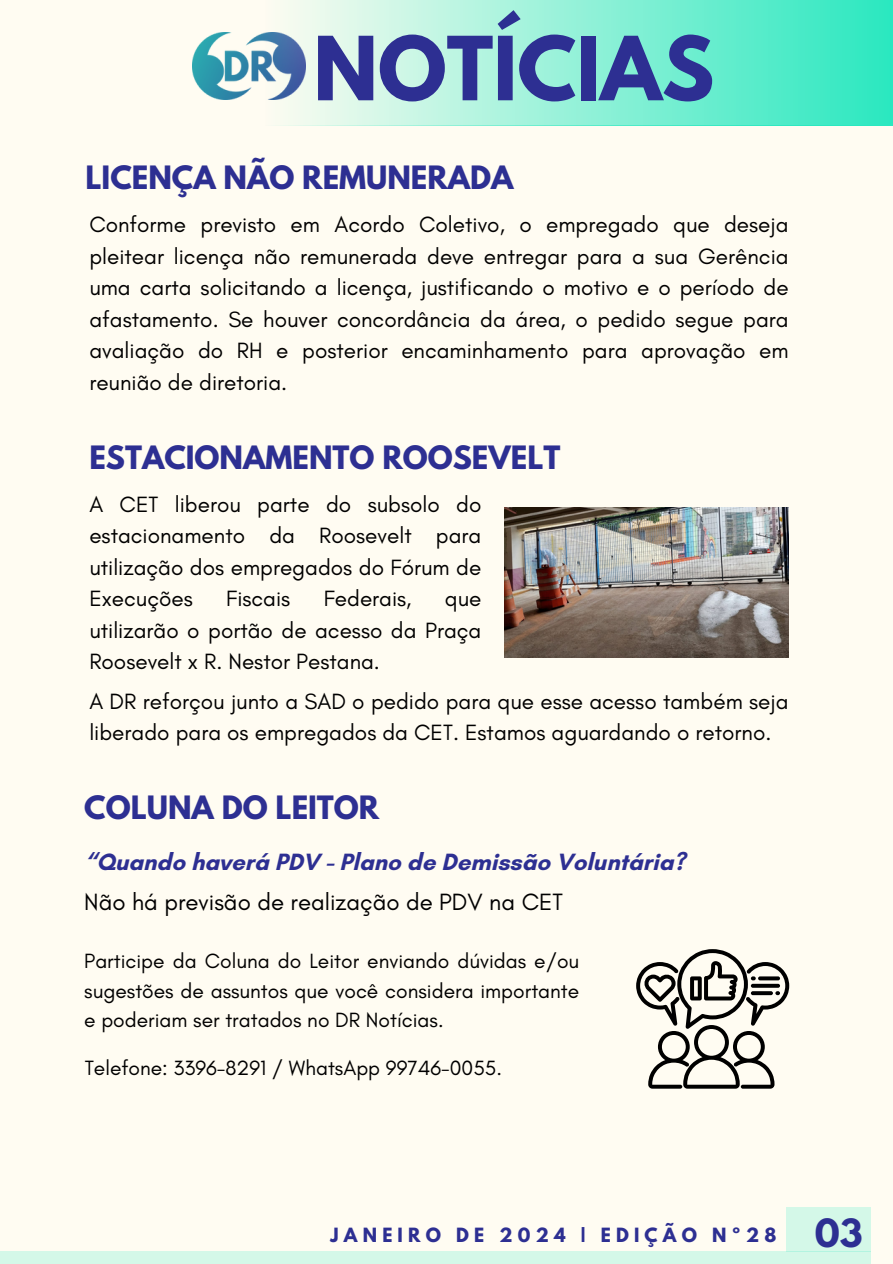
<style>
.page{position:relative;width:893px;height:1264px;background:#fff}
.page>*{position:absolute;margin:0;border:0;box-sizing:border-box;transform-origin:0 0}
.t1{font:700 78.3px "League Spartan";color:#2d2f92}
.t2{font:700 34.5px "League Spartan";color:#2d2f92}
.t3{font:700 28.5px "League Spartan";color:#2d2f92}
.t4{font:700 24px "Glacial Indifference";color:#2d2f92}
.t5{font:24px "Glacial Indifference";color:#000}
.t6{font:22.5px/31.5px "Glacial Indifference";color:#000;text-align:justify}
.t7{font:21px/29.2px "Glacial Indifference";color:#000;text-align:justify}
.t8{font:700 17.4px "League Spartan";letter-spacing:.3em;color:#2d2f92}
</style>
<div class="page">
<div style="left:0;top:0;width:892px;height:1263px;background:#fffcf2"></div>
<div style="left:0;top:1251px;width:871px;height:12px;background:#d4f8e8"></div>
<div style="left:786px;top:1207px;width:85px;height:44px;background:#d4f8e8"></div>
<div style="left:265px;top:0;width:627px;height:126px;background:linear-gradient(to right,#fdfbf1,#2ae8c0)"></div>
<img style="left:192px;top:33px;width:114px;height:66px">
<img style="left:504px;top:507px;width:284px;height:150px">
<svg style="left:636px;top:949px;width:153px;height:139px"></svg>
<p class="t1" style="left:313px;top:30px;width:402px">NOTÍCIAS</p>
<p class="t3" style="left:85px;top:163px;width:429px">LICENÇA NÃO REMUNERADA</p>
<p class="t6" style="left:89px;top:208px;width:700px">Conforme previsto em Acordo Coletivo, o empregado que deseja pleitear licença não remunerada deve entregar para a sua Gerência uma carta solicitando a licença, justificando o motivo e o período de afastamento. Se houver concordância da área, o pedido segue para avaliação do RH e posterior encaminhamento para aprovação em reunião de diretoria.</p>
<p class="t3" style="left:89px;top:443px;width:472px">ESTACIONAMENTO ROOSEVELT</p>
<p class="t6" style="left:89px;top:488px;width:393px">A CET liberou parte do subsolo do estacionamento da Roosevelt para utilização dos empregados do Fórum de Execuções</p>
<p class="t6" style="left:226px;top:582px;width:66px">Fiscais</p>
<p class="t6" style="left:323px;top:582px;width:89px">Federais,</p>
<p class="t6" style="left:89px;top:582px;width:393px;text-indent:355px">que utilizarão o portão de acesso da Praça Roosevelt x R. Nestor Pestana.</p>
<p class="t6" style="left:89px;top:685px;width:700px">A DR reforçou junto a SAD o pedido para que esse acesso também seja liberado para os empregados da CET. Estamos aguardando o retorno.</p>
<p class="t3" style="left:84px;top:793px;width:296px">COLUNA DO LEITOR</p>
<p class="t4" style="left:84px;top:847px;width:602px">“Quando haverá PDV - Plano de Demissão Voluntária?</p>
<p class="t5" style="left:84px;top:887px;width:480px">Não há previsão de realização de PDV na CET</p>
<p class="t7" style="left:84px;top:946px;width:496px">Participe da Coluna do Leitor enviando dúvidas e/ou sugestões de assuntos que você considera importante e poderiam ser tratados no DR Notícias.</p>
<p class="t7" style="left:85px;top:1053px;width:419px">Telefone: 3396-8291 / WhatsApp 99746-0055.</p>
<p class="t8" style="left:330px;top:1225px;width:447px">JANEIRO DE 2024 | EDIÇÃO Nº28</p>
<p class="t2" style="left:814px;top:1215px;width:49px">03</p>
</div>
